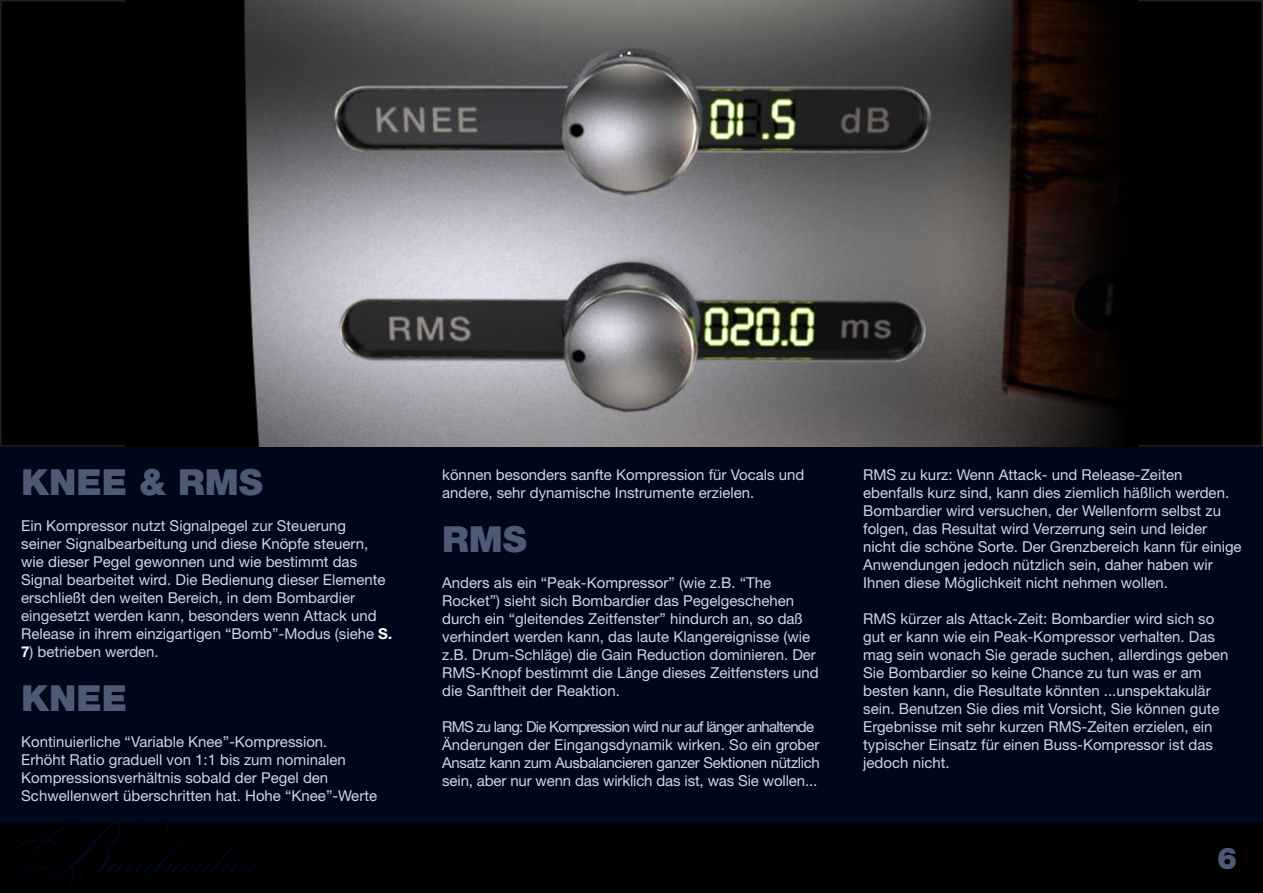
<style>
.page{position:relative;width:1263px;height:893px;background:#00071a}
.page>*{position:absolute;margin:0;border:0;box-sizing:border-box;transform-origin:0 0}
.t1{font:900 36px "Helvetica Neue";color:#4e5a75}
.t2{font:900 30px "Helvetica Neue";color:#4e5a75}
.t3{font:15px/18px "Helvetica Neue";color:#cfd6e6}
.t4{font:15px/18px "Helvetica Neue";letter-spacing:-.025em;color:#cfd6e6}
.s1{font-weight:700;color:#fff}
</style>
<div class="page">
<div style="left:0;top:823px;width:1263px;height:70px;background:#000"></div>
<div style="left:1px;top:1px;width:1261px;height:445px;background:#000"></div>
<svg style="left:8px;top:823px;width:250px;height:69px"></svg>
<img style="left:126px;top:0;width:1011px;height:446px">
<h1 class="t1" style="left:21px;top:461px;width:242px">KNEE &amp; RMS</h1>
<p class="t3" style="left:21px;top:517px;width:372px">Ein Kompressor nutzt Signalpegel zur Steuerung<br>seiner Signalbearbeitung und diese Knöpfe steuern, wie dieser Pegel gewonnen und wie bestimmt das Signal bearbeitet wird. Die Bedienung dieser Elemente erschließt den weiten Bereich, in dem Bombardier eingesetzt werden kann, besonders wenn Attack und Release in ihrem einzigartigen “Bomb”-Modus (siehe <span class="s1">S.</span></p>
<p class="t3" style="left:21px;top:643px;width:139px"><span class="s1">7</span>) betrieben werden.</p>
<h1 class="t1" style="left:21px;top:677px;width:27px">KNEE</h1>
<p class="t3" style="left:21px;top:733px;width:357px">Kontinuierliche “Variable Knee”-Kompression.<br>Erhöht Ratio graduell von 1:1 bis zum nominalen Kompressionsverhältnis sobald der Pegel den Schwellenwert überschritten hat. Hohe “Knee”-Werte</p>
<p class="t3" style="left:442px;top:465px;width:364px">können besonders sanfte Kompression für Vocals und andere, sehr dynamische Instrumente erzielen.</p>
<h1 class="t1" style="left:442px;top:517px;width:85px">RMS</h1>
<p class="t3" style="left:442px;top:573px;width:378px">Anders als ein “Peak-Kompressor” (wie z.B. “The Rocket”) sieht sich Bombardier das Pegelgeschehen durch ein “gleitendes Zeitfenster” hindurch an, so daß verhindert werden kann, das laute Klangereignisse (wie z.B. Drum-Schläge) die Gain Reduction dominieren. Der RMS-Knopf bestimmt die Länge dieses Zeitfensters und die Sanftheit der Reaktion.</p>
<p class="t4" style="left:442px;top:717px;width:379px">RMS zu lang: Die Kompression wird nur auf länger anhaltende Änderungen der Eingangsdynamik wirken. So ein grober Ansatz kann zum Ausbalancieren ganzer Sektionen nützlich sein, aber nur wenn das wirklich das ist, was Sie wollen...</p>
<p class="t3" style="left:863px;top:465px;width:380px">RMS zu kurz: Wenn Attack- und Release-Zeiten ebenfalls kurz sind, kann dies ziemlich häßlich werden.<br>Bombardier wird versuchen, der Wellenform selbst zu folgen, das Resultat wird Verzerrung sein und leider nicht die schöne Sorte. Der Grenzbereich kann für einige Anwendungen jedoch nützlich sein, daher haben wir Ihnen diese Möglichkeit nicht nehmen wollen.</p>
<p class="t3" style="left:863px;top:609px;width:367px">RMS kürzer als Attack-Zeit: Bombardier wird sich so gut er kann wie ein Peak-Kompressor verhalten. Das mag sein wonach Sie gerade suchen, allerdings geben Sie Bombardier so keine Chance zu tun was er am besten kann, die Resultate könnten ...unspektakulär sein. Benutzen Sie dies mit Vorsicht, Sie können gute Ergebnisse mit sehr kurzen RMS-Zeiten erzielen, ein typischer Einsatz für einen Buss-Kompressor ist das jedoch nicht.</p>
<h2 class="t2" style="left:1217px;top:841px;width:22px">6</h2>
</div>
